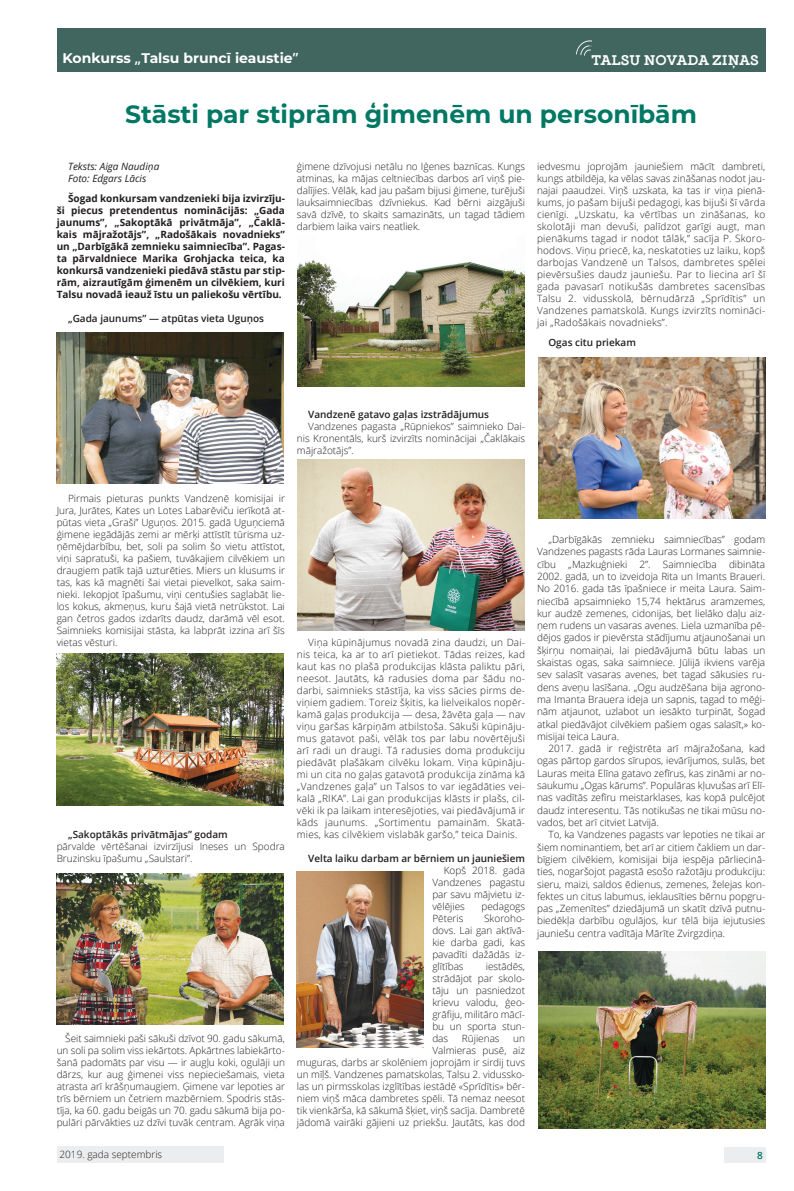
<style>
.page{position:relative;width:794px;height:1191px;background:#fff}
.page>*{position:absolute;margin:0;border:0;box-sizing:border-box;transform-origin:0 0}
.t1{font:700 25px "Montserrat";color:#007864}
.t2{font:700 14px "Montserrat";color:#fff}
.t3{font:700 14px "Locke";letter-spacing:-.005em;color:#fff}
.t4{font:300 10px/12px "Open Sans";color:#231f20;text-align:justify}
.t5{font:700 10px/12px "Open Sans";color:#231f20;text-align:justify}
.t6{font:600 10px "Open Sans";color:#231f20}
.t7{font:italic 10px/12px "Open Sans";color:#231f20}
.t8{font:600 10px "Open Sans";color:#007864}
.s1{font-family:"Open Sans";font-weight:600}
</style>
<div class="page">
<div style="left:57px;top:28px;width:708px;height:44px;background:#40665f"></div>
<div style="left:723px;top:1147px;width:42px;height:15px;background:#ecedee"></div>
<div style="left:57px;top:1146px;width:166px;height:16px;background:#ecedee"></div>
<img style="left:576px;top:40px;width:15px;height:16px">
<img style="left:57px;top:654px;width:226px;height:151px">
<img style="left:57px;top:332px;width:226px;height:151px">
<img style="left:57px;top:873px;width:226px;height:151px">
<img style="left:297px;top:871px;width:127px;height:176px">
<img style="left:539px;top:357px;width:226px;height:162px">
<img style="left:539px;top:951px;width:226px;height:177px">
<img style="left:297px;top:259px;width:227px;height:128px">
<img style="left:298px;top:460px;width:226px;height:170px">
<h2 class="t2" style="left:62px;top:48px;width:237px">Konkurss <span class="s1">„</span>Talsu bruncī ieaustie<span class="s1">”</span></h2>
<h2 class="t3" style="left:591px;top:51px;width:169px">TALSU NOVADA ZIŅAS</h2>
<h1 class="t1" style="left:125px;top:96px;width:573px">Stāsti par stiprām ģimenēm un personībām</h1>
<p class="t7" style="left:68px;top:160px;width:93px">Teksts: Aiga Naudiņa<br>Foto: Edgars Lācis</p>
<p class="t5" style="left:57px;top:192px;width:230px;text-indent:11px">Šogad konkursam vandzenieki bija izvirzīju&shy;ši piecus pretendentus nominācijās: „Gada jaunums”, „Sakoptākā privātmāja”, „Čaklā&shy;kais mājražotājs”, „Radošākais novadnieks” un „Darbīgākā zemnieku saimniecība”. Pagas&shy;ta pārvaldniece Marika Grohjacka teica, ka konkursā vandzenieki piedāvā stāstu par stip&shy;rām, aizrautīgām ģimenēm un cilvēkiem, kuri Talsu novadā ieauž īstu un paliekošu vērtību.</p>
<p class="t6" style="left:68px;top:312px;width:197px">„Gada jaunums” — atpūtas vieta Uguņos</p>
<p class="t4" style="left:297px;top:160px;width:230px">ģimene dzīvojusi netālu no Iģenes baznīcas. Kungs atminas, ka mājas celtniecības darbos arī viņš pie&shy;dalījies. Vēlāk, kad jau pašam bijusi ģimene, turējuši lauksaimniecības dzīvniekus. Kad bērni aizgājuši savā dzīvē, to skaits samazināts, un tagad tādiem darbiem laika vairs neatliek.</p>
<p class="t4" style="left:537px;top:160px;width:230px">iedvesmu joprojām jauniešiem mācīt dambreti, kungs atbildēja, ka vēlas savas zināšanas nodot jau&shy;najai paaudzei. Viņš uzskata, ka tas ir viņa pienā&shy;kums, jo pašam bijuši pedagogi, kas bijuši šī vārda cienīgi. „Uzskatu, ka vērtības un zināšanas, ko skolotāji man devuši, palīdzot garīgi augt, man pienākums tagad ir nodot tālāk,” sacīja P. Skoro&shy;hodovs. Viņu priecē, ka, neskatoties uz laiku, kopš darbojas Vandzenē un Talsos, dambretes spēlei pievērsušies daudz jauniešu. Par to liecina arī šī gada pavasarī notikušās dambretes sacensības Talsu 2. vidusskolā, bērnudārzā „Sprīdītis” un Vandzenes pamatskolā. Kungs izvirzīts nomināci&shy;jai „Radošākais novadnieks”.</p>
<p class="t6" style="left:548px;top:336px;width:89px">Ogas citu priekam</p>
<p class="t6" style="left:308px;top:408px;width:182px">Vandzenē gatavo gaļas izstrādājumus</p>
<p class="t4" style="left:297px;top:420px;width:230px;text-indent:11px">Vandzenes pagasta „Rūpniekos” saimnieko Dai&shy;nis Kronentāls, kurš izvirzīts nominācijai „Čaklākais mājražotājs”.</p>
<p class="t4" style="left:57px;top:492px;width:230px;text-indent:11px">Pirmais pieturas punkts Vandzenē komisijai ir Jura, Jurātes, Kates un Lotes Labarēviču ierīkotā at&shy;pūtas vieta „Graši” Uguņos. 2015. gadā Uguņciemā ģimene iegādājās zemi ar mērķi attīstīt tūrisma uz&shy;ņēmējdarbību, bet, soli pa solim šo vietu attīstot, viņi sapratuši, ka pašiem, tuvākajiem cilvēkiem un draugiem patīk tajā uzturēties. Miers un klusums ir tas, kas kā magnēti šai vietai pievelkot, saka saim&shy;nieki. Iekopjot īpašumu, viņi centušies saglabāt lie&shy;los kokus, akmeņus, kuru šajā vietā netrūkstot. Lai gan četros gados izdarīts daudz, darāmā vēl esot.<br>Saimnieks komisijai stāsta, ka labprāt izzina arī šīs vietas vēsturi.</p>
<p class="t6" style="left:68px;top:828px;width:161px">„Sakoptākās privātmājas” godam</p>
<p class="t4" style="left:57px;top:840px;width:230px">pārvalde vērtēšanai izvirzījusi Ineses un Spodra<br>Bruzinsku īpašumu „Saulstari”.</p>
<p class="t4" style="left:57px;top:1032px;width:230px;text-indent:9px">Šeit saimnieki paši sākuši dzīvot 90. gadu sākumā, un soli pa solim viss iekārtots. Apkārtnes labiekārto&shy;šanā padomāts par visu — ir augļu koki, ogulāji un dārzs, kur aug ģimenei viss nepieciešamais, vieta atrasta arī krāšņumaugiem. Ģimene var lepoties ar trīs bērniem un četriem mazbērniem. Spodris stās&shy;tīja, ka 60. gadu beigās un 70. gadu sākumā bija po&shy;pulāri pārvākties uz dzīvi tuvāk centram. Agrāk viņa</p>
<p class="t4" style="left:297px;top:636px;width:230px;text-indent:11px">Viņa kūpinājumus novadā zina daudzi, un Dai&shy;nis teica, ka ar to arī pietiekot. Tādas reizes, kad kaut kas no plašā produkcijas klāsta paliktu pāri, neesot. Jautāts, kā radusies doma par šādu no&shy;darbi, saimnieks stāstīja, ka viss sācies pirms de&shy;viņiem gadiem. Toreiz šķitis, ka lielveikalos nopēr&shy;kamā gaļas produkcija — desa, žāvēta gaļa — nav viņu garšas kārpiņām atbilstoša. Sākuši kūpināju&shy;mus gatavot paši, vēlāk tos par labu novērtējuši arī radi un draugi. Tā radusies doma produkciju piedāvāt plašākam cilvēku lokam. Viņa kūpināju&shy;mi un cita no gaļas gatavotā produkcija zināma kā „Vandzenes gaļa” un Talsos to var iegādāties vei&shy;kalā „RIKA”. Lai gan produkcijas klāsts ir plašs, cil&shy;vēki ik pa laikam interesējoties, vai piedāvājumā ir kāds jaunums. „Sortimentu pamainām. Skatā&shy;mies, kas cilvēkiem vislabāk garšo,” teica Dainis.</p>
<p class="t6" style="left:308px;top:852px;width:218px">Velta laiku darbam ar bērniem un jauniešiem</p>
<p class="t4" style="left:432px;top:864px;width:94px;text-indent:11px">Kopš 2018. gada Vandzenes pagastu par savu mājvietu iz&shy;vēlējies</p>
<p class="t4" style="left:481px;top:900px;width:45px">pedagogs</p>
<p class="t4" style="left:432px;top:912px;width:94px;text-indent:52px">Skoroho&shy;dovs. Lai gan aktīvā&shy;kie darba gadi, kas pavadīti dažādās iz&shy;glītības</p>
<p class="t4" style="left:432px;top:912px;width:32px">Pēteris</p>
<p class="t4" style="left:432px;top:960px;width:94px;text-indent:53px">iestādēs, strādājot par skolo&shy;tāju un pasniedzot krievu valodu, ģeo&shy;grāfiju, militāro mācī&shy;bu un sporta stun&shy;das</p>
<p class="t4" style="left:462px;top:1032px;width:39px">Rūjienas</p>
<p class="t4" style="left:297px;top:1032px;width:230px;text-align:right">un<br>Valmieras pusē, aiz<br>muguras, darbs ar skolēniem joprojām ir sirdij tuvs un mīļš. Vandzenes pamatskolas, Talsu 2. vidussko&shy;las un pirmsskolas izglītības iestādē «Sprīdītis» bēr&shy;niem viņš māca dambretes spēli. Tā nemaz neesot tik vienkārša, kā sākumā šķiet, viņš sacīja. Dambretē jādomā vairāki gājieni uz priekšu. Jautāts, kas dod</p>
<p class="t4" style="left:537px;top:533px;width:230px;line-height:12.3px;text-indent:11px">„Darbīgākās zemnieku saimniecības” godam Vandzenes pagasts rāda Lauras Lormanes saimnie&shy;cību „Mazkuģnieki 2”. Saimniecība dibināta 2002. gadā, un to izveidoja Rita un Imants Braueri.<br>No 2016. gada tās īpašniece ir meita Laura. Saim&shy;niecībā apsaimnieko 15,74 hektārus aramzemes, kur audzē zemenes, cidonijas, bet lielāko daļu aiz&shy;ņem rudens un vasaras avenes. Liela uzmanība pē&shy;dējos gados ir pievērsta stādījumu atjaunošanai un šķirņu nomaiņai, lai piedāvājumā būtu labas un skaistas ogas, saka saimniece. Jūlijā ikviens varēja sev salasīt vasaras avenes, bet tagad sākusies ru&shy;dens aveņu lasīšana. „Ogu audzēšana bija agrono&shy;ma Imanta Brauera ideja un sapnis, tagad to mēģi&shy;nām atjaunot, uzlabot un iesākto turpināt, šogad atkal piedāvājot cilvēkiem pašiem ogas salasīt,» ko&shy;misijai teica Laura.</p>
<p class="t4" style="left:537px;top:742px;width:230px;line-height:12.3px;text-indent:11px">2017. gadā ir reģistrēta arī mājražošana, kad ogas pārtop gardos sīrupos, ievārījumos, sulās, bet Lauras meita Elīna gatavo zefīrus, kas zināmi ar no&shy;saukumu „Ogas kārums”. Populāras kļuvušas arī Elī&shy;nas vadītās zefīru meistarklases, kas kopā pulcējot daudz interesentu. Tās notikušas ne tikai mūsu no&shy;vados, bet arī citviet Latvijā.</p>
<p class="t4" style="left:537px;top:828px;width:230px;line-height:12.3px;text-indent:11px">To, ka Vandzenes pagasts var lepoties ne tikai ar šiem nominantiem, bet arī ar citiem čakliem un dar&shy;bīgiem cilvēkiem, komisijai bija iespēja pārliecinā&shy;ties, nogaršojot pagastā esošo ražotāju produkciju: sieru, maizi, saldos ēdienus, zemenes, želejas kon&shy;fektes un citus labumus, ieklausīties bērnu popgru&shy;pas „Zemenītes” dziedājumā un skatīt dzīvā putnu&shy;biedēkļa darbību ogulājos, kur tēlā bija iejutusies jauniešu centra vadītāja Mārīte Zvirgzdiņa.</p>
<p class="t4" style="left:60px;top:1148px;width:104px">2019. gada septembris</p>
<p class="t8" style="left:757px;top:1148px;width:7px">8</p>
</div>
